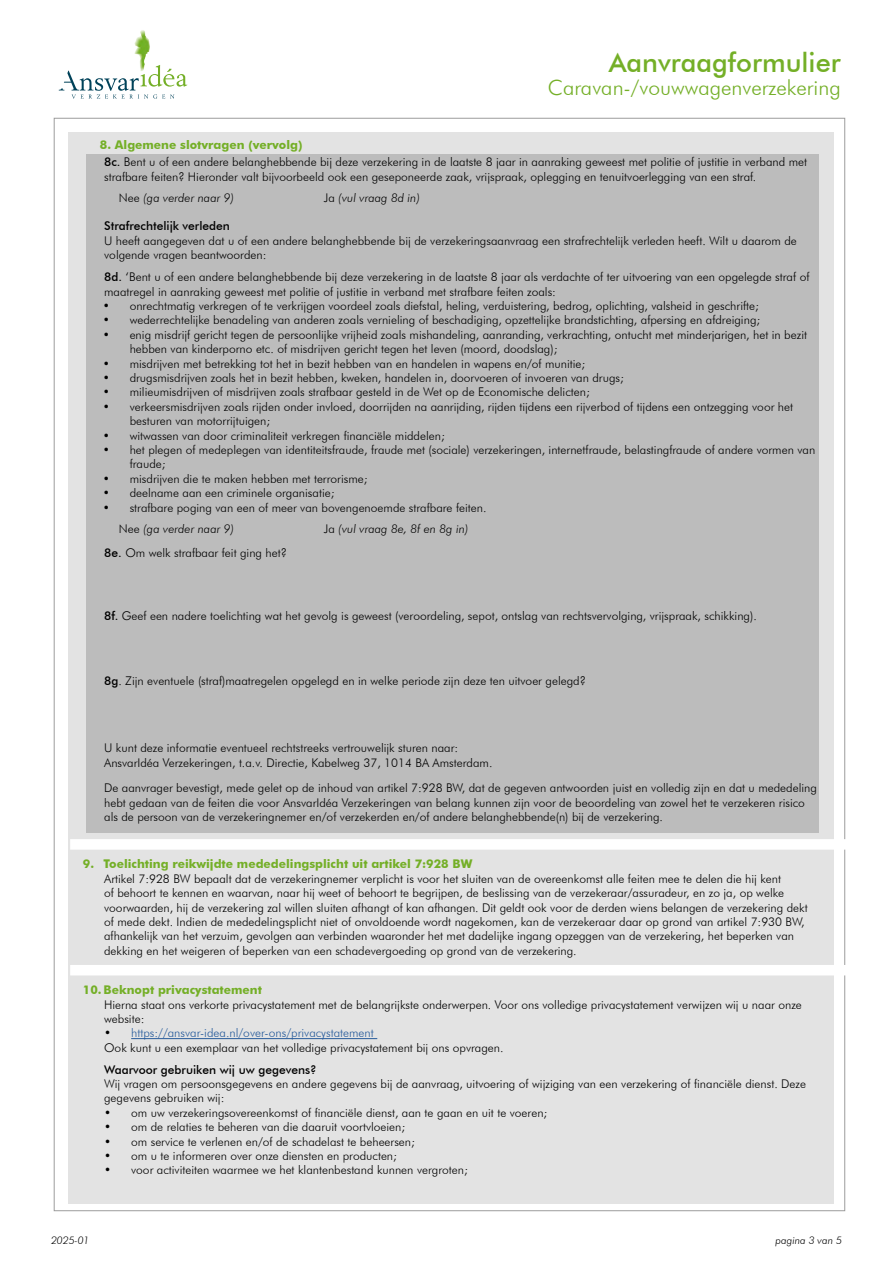
<style>
.page{position:relative;width:893px;height:1263px;background:#fff}
.page>*{position:absolute;margin:0;border:0;box-sizing:border-box;transform-origin:0 0}
.t1{font:500 27px "Futura BT";color:#74af27}
.t2{font:300 21px "Futura BT";color:#74af27}
.t3{font:300 12px/14.4px "Futura BT";color:#000}
.t4{font:700 12px "Futura BT";color:#74af27}
.t5{font:500 12px "Futura BT";color:#000}
.t6{font:italic 300 12px "Futura BT";color:#000}
.t7{font:italic 300 10.5px "Futura BT";color:#000}
.s1{font-weight:700;color:#74af27}
.s2{font-weight:500}
.s3{font-style:italic}
.s4{font-style:normal}
.s5{color:#275b9b}
</style>
<div class="page">
<div style="left:68px;top:132px;width:765px;height:1071px;background:#e3e3e3"></div>
<div style="left:86px;top:154px;width:732px;height:678px;background:#bcbcbc"></div>
<svg style="left:59px;top:36px;width:128px;height:63px"></svg>
<img style="left:134px;top:30px;width:10px;height:41px">
<div style="left:70px;top:839px;width:777px;height:11px;background:#fff"></div>
<div style="left:70px;top:965px;width:777px;height:10px;background:#fff"></div>
<hr style="left:131px;top:1038px;width:246px;height:1px;background:#275b9b">
<h1 class="t1" style="left:609px;top:46px;width:233px">Aanvraagformulier</h1>
<h2 class="t2" style="left:548px;top:74px;width:294px">Caravan-/vouwwagenverzekering</h2>
<p class="t3" style="left:104px;top:137px;width:704px;line-height:16.5px;text-indent:-4px"><span class="s1">8. Algemene slotvragen (vervolg)<br></span><span class="s2">8c.</span> Bent u of een andere belanghebbende bij deze verzekering in de laatste 8 jaar in aanraking geweest met politie of justitie in verband met</p>
<p class="t3" style="left:119px;top:166px;width:639px;line-height:21px;text-indent:-15px">strafbare feiten? Hieronder valt bijvoorbeeld ook een geseponeerde zaak, vrijspraak, oplegging en tenuitvoerlegging van een straf.<br>Nee <span class="s3">(ga verder naar 9)</span></p>
<p class="t6" style="left:324px;top:190px;width:98px"><span class="s4">Ja</span> (vul vraag 8d in)</p>
<p class="t5" style="left:104px;top:219px;width:127px">Strafrechtelijk verleden</p>
<p class="t3" style="left:104px;top:233px;width:694px">U heeft aangegeven dat u of een andere belanghebbende bij de verzekeringsaanvraag een strafrechtelijk verleden heeft. Wilt u daarom de volgende vragen beantwoorden:</p>
<p class="t3" style="left:104px;top:270px;width:707px"><span class="s2">8d.</span> ‘Bent u of een andere belanghebbende bij deze verzekering in de laatste 8 jaar als verdachte of ter uitvoering van een opgelegde straf of maatregel in aanraking geweest met politie of justitie in verband met strafbare feiten zoals:</p>
<p class="t3" style="left:103px;top:298px;width:658px">• onrechtmatig verkregen of te verkrijgen voordeel zoals diefstal, heling, verduistering, bedrog, oplichting, valsheid in geschrifte;</p>
<p class="t3" style="left:103px;top:313px;width:659px">• wederrechtelijke benadeling van anderen zoals vernieling of beschadiging, opzettelijke brandstichting, afpersing en afdreiging;</p>
<p class="t3" style="left:130px;top:327px;width:679px;text-indent:-27px">• enig misdrijf gericht tegen de persoonlijke vrijheid zoals mishandeling, aanranding, verkrachting, ontucht met minderjarigen, het in bezit hebben van kinderporno etc. of misdrijven gericht tegen het leven (moord, doodslag);</p>
<p class="t3" style="left:103px;top:356px;width:484px">• misdrijven met betrekking tot het in bezit hebben van en handelen in wapens en/of munitie;</p>
<p class="t3" style="left:103px;top:370px;width:523px">• drugsmisdrijven zoals het in bezit hebben, kweken, handelen in, doorvoeren of invoeren van drugs;</p>
<p class="t3" style="left:103px;top:385px;width:489px">• milieumisdrijven of misdrijven zoals strafbaar gesteld in de Wet op de Economische delicten;</p>
<p class="t3" style="left:130px;top:399px;width:665px;text-indent:-27px">• verkeersmisdrijven zoals rijden onder invloed, doorrijden na aanrijding, rijden tijdens een rijverbod of tijdens een ontzegging voor het besturen van motorrijtuigen;</p>
<p class="t3" style="left:103px;top:428px;width:344px">• witwassen van door criminaliteit verkregen financiële middelen;</p>
<p class="t3" style="left:130px;top:442px;width:687px;text-indent:-27px">• het plegen of medeplegen van identiteitsfraude, fraude met (sociale) verzekeringen, internetfraude, belastingfraude of andere vormen van fraude;</p>
<p class="t3" style="left:103px;top:471px;width:266px">• misdrijven die te maken hebben met terrorisme;</p>
<p class="t3" style="left:103px;top:486px;width:233px">• deelname aan een criminele organisatie;</p>
<p class="t3" style="left:119px;top:497px;width:369px;line-height:21px;text-indent:-16px">• strafbare poging van een of meer van bovengenoemde strafbare feiten.<br>Nee <span class="s3">(ga verder naar 9)</span></p>
<p class="t6" style="left:324px;top:521px;width:146px"><span class="s4">Ja</span> (vul vraag 8e, 8f en 8g in)</p>
<p class="t3" style="left:104px;top:545px;width:184px"><span class="s2">8e.</span> Om welk strafbaar feit ging het?</p>
<p class="t3" style="left:104px;top:608px;width:654px"><span class="s2">8f.</span> Geef een nadere toelichting wat het gevolg is geweest (veroordeling, sepot, ontslag van rechtsvervolging, vrijspraak, schikking).</p>
<p class="t3" style="left:104px;top:673px;width:483px"><span class="s2">8g</span>. Zijn eventuele (straf)maatregelen opgelegd en in welke periode zijn deze ten uitvoer gelegd?</p>
<p class="t3" style="left:104px;top:740px;width:390px;line-height:15px">U kunt deze informatie eventueel rechtstreeks vertrouwelijk sturen naar:<br>AnsvarIdéa Verzekeringen, t.a.v. Directie, Kabelweg 37, 1014 BA Amsterdam.</p>
<p class="t3" style="left:104px;top:780px;width:714px">De aanvrager bevestigt, mede gelet op de inhoud van artikel 7:928 BW, dat de gegeven antwoorden juist en volledig zijn en dat u mededeling hebt gedaan van de feiten die voor AnsvarIdéa Verzekeringen van belang kunnen zijn voor de beoordeling van zowel het te verzekeren risico als de persoon van de verzekeringnemer en/of verzekerden en/of andere belanghebbende(n) bij de verzekering.</p>
<p class="t4" style="left:83px;top:857px;width:391px">9. Toelichting reikwijdte mededelingsplicht uit artikel 7:928 BW</p>
<p class="t3" style="left:104px;top:871px;width:705px">Artikel 7:928 BW bepaalt dat de verzekeringnemer verplicht is voor het sluiten van de overeenkomst alle feiten mee te delen die hij kent<br>of behoort te kennen en waarvan, naar hij weet of behoort te begrijpen, de beslissing van de verzekeraar/assuradeur, en zo ja, op welke voorwaarden, hij de verzekering zal willen sluiten afhangt of kan afhangen. Dit geldt ook voor de derden wiens belangen de verzekering dekt of mede dekt. Indien de mededelingsplicht niet of onvoldoende wordt nagekomen, kan de verzekeraar daar op grond van artikel 7:930 BW, afhankelijk van het verzuim, gevolgen aan verbinden waaronder het met dadelijke ingang opzeggen van de verzekering, het beperken van dekking en het weigeren of beperken van een schadevergoeding op grond van de verzekering.</p>
<p class="t4" style="left:83px;top:982px;width:181px">10. Beknopt privacystatement</p>
<p class="t3" style="left:104px;top:997px;width:699px">Hierna staat ons verkorte privacystatement met de belangrijkste onderwerpen. Voor ons volledige privacystatement verwijzen wij u naar onze website:</p>
<p class="t3" style="left:104px;top:1026px;width:401px">• <span class="s5">https://ansvar-idea.nl/over-ons/privacystatement<br></span>Ook kunt u een exemplaar van het volledige privacystatement bij ons opvragen.</p>
<p class="t5" style="left:104px;top:1062px;width:214px">Waarvoor gebruiken wij uw gegevens?</p>
<p class="t3" style="left:104px;top:1076px;width:703px">Wij vragen om persoonsgegevens en andere gegevens bij de aanvraag, uitvoering of wijziging van een verzekering of financiële dienst. Deze gegevens gebruiken wij:</p>
<p class="t3" style="left:104px;top:1105px;width:445px">• om uw verzekeringsovereenkomst of financiële dienst, aan te gaan en uit te voeren;</p>
<p class="t3" style="left:104px;top:1120px;width:303px">• om de relaties te beheren van die daaruit voortvloeien;</p>
<p class="t3" style="left:104px;top:1134px;width:312px">• om service te verlenen en/of de schadelast te beheersen;</p>
<p class="t3" style="left:104px;top:1148px;width:294px">• om u te informeren over onze diensten en producten;</p>
<p class="t3" style="left:104px;top:1163px;width:365px">• voor activiteiten waarmee we het klantenbestand kunnen vergroten;</p>
<p class="t7" style="left:51px;top:1234px;width:40px">2025-01</p>
<p class="t7" style="left:775px;top:1234px;width:68px">pagina 3 van 5</p>
</div>
